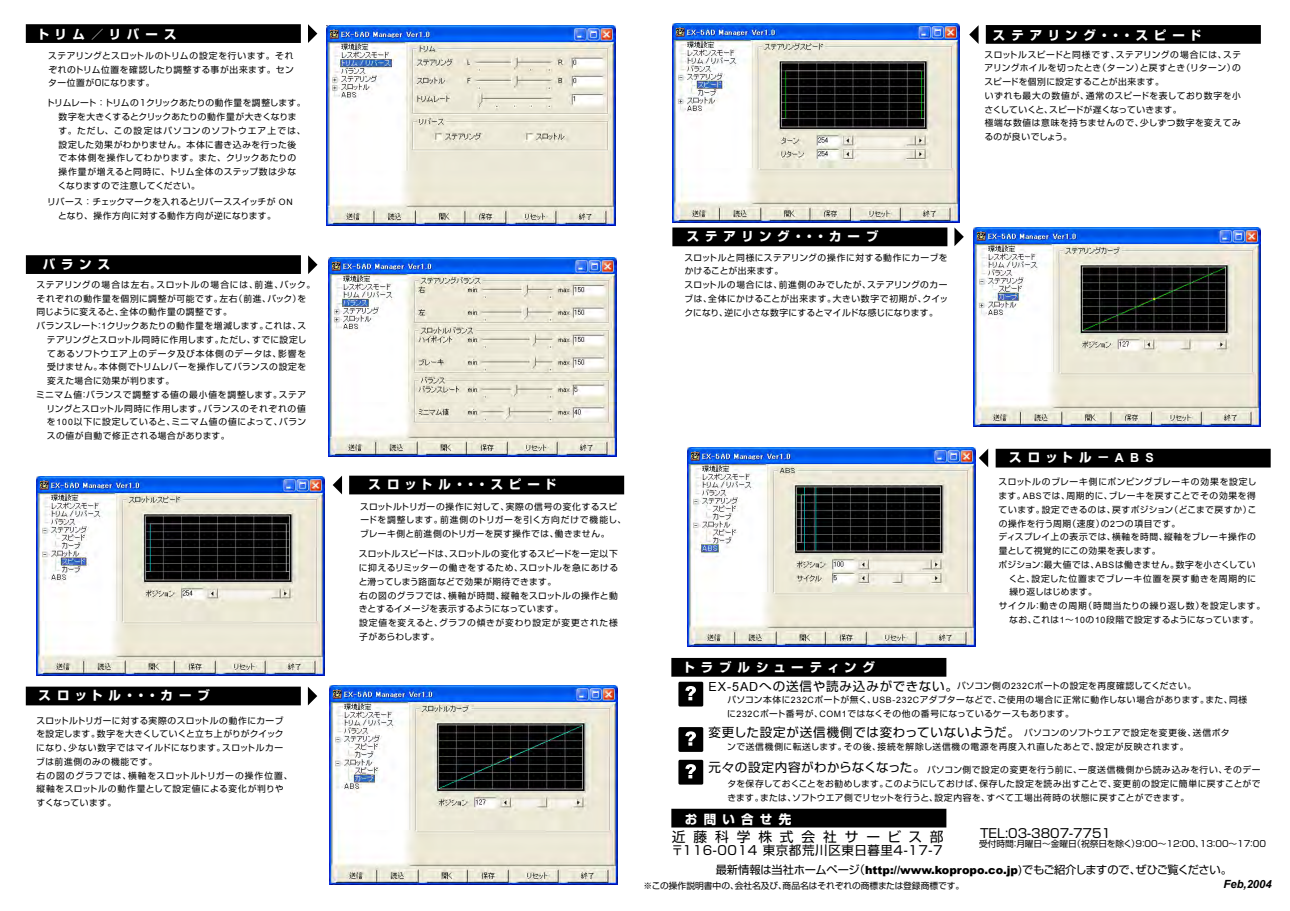
<style>
.page{position:relative;width:1290px;height:911px;background:#fff}
.page>*{position:absolute;margin:0;border:0;box-sizing:border-box;transform-origin:0 0}
.t1{font:13.75px "Shin Go Pro";letter-spacing:.575em;color:#000}
.t2{font:12.5px "Shin Go Pro";letter-spacing:.05em;color:#000}
.t3{font:700 12.5px "Shin Go Pro";letter-spacing:.47em;color:#fff}
.t4{font:12.5px "Shin Go Pro";color:#000}
.t5{font:700 12.5px "Shin Go Pro";letter-spacing:.45em;color:#fff}
.t6{font:11.25px "Shin Go Pro";letter-spacing:-.03em;color:#000}
.t7{font:italic 700 11.25px "Arial";color:#000}
.t8{font:8.75px/13.8px "Shin Go Pro";letter-spacing:.05em;color:#000}
.t9{font:8.75px "Shin Go Pro";color:#000}
.t10{font:8.75px "Shin Go Pro";letter-spacing:.07em;color:#000}
.t11{font:8.75px "Shin Go Pro";letter-spacing:.075em;color:#000}
.t12{font:8.75px/13.8px "Shin Go Pro";letter-spacing:.03em;color:#000}
.t13{font:8.75px "Shin Go Pro";letter-spacing:.09em;color:#000}
.t14{font:8.75px "Shin Go Pro";letter-spacing:-.02em;color:#000}
.s1{font-family:"Arial"}
.s2{font-family:"Arial";font-weight:900}
</style>
<div class="page">
<div style="left:26px;top:24px;width:275px;height:19px;background:#000"></div>
<div style="left:349px;top:475px;width:275px;height:19px;background:#000"></div>
<div style="left:672px;top:227px;width:275px;height:19px;background:#000"></div>
<div style="left:995px;top:449px;width:275px;height:18px;background:#000"></div>
<div style="left:671px;top:658px;width:275px;height:18px;background:#000"></div>
<div style="left:671px;top:808px;width:275px;height:19px;background:#000"></div>
<div style="left:26px;top:255px;width:275px;height:19px;background:#000"></div>
<div style="left:26px;top:686px;width:275px;height:19px;background:#000"></div>
<div style="left:986px;top:25px;width:275px;height:19px;background:#000"></div>
<img style="left:326px;top:25px;width:290px;height:201px">
<img style="left:329px;top:257px;width:287px;height:199px">
<img style="left:672px;top:23px;width:288px;height:199px">
<img style="left:973px;top:228px;width:288px;height:199px">
<img style="left:37px;top:476px;width:287px;height:199px">
<img style="left:329px;top:686px;width:288px;height:199px">
<img style="left:687px;top:447px;width:288px;height:199px">
<svg style="left:308px;top:24px;width:9px;height:19px"></svg>
<svg style="left:308px;top:255px;width:9px;height:19px"></svg>
<svg style="left:333px;top:475px;width:9px;height:19px"></svg>
<svg style="left:954px;top:227px;width:10px;height:19px"></svg>
<svg style="left:979px;top:449px;width:9px;height:18px"></svg>
<svg style="left:308px;top:687px;width:9px;height:18px"></svg>
<svg style="left:969px;top:26px;width:9px;height:18px"></svg>
<svg style="left:678px;top:681px;width:25px;height:25px"></svg>
<svg style="left:678px;top:727px;width:25px;height:25px"></svg>
<svg style="left:678px;top:759px;width:25px;height:25px"></svg>
<h2 class="t3" style="left:37px;top:24px;width:141px">トリム／リバース</h2>
<p class="t8" style="left:48px;top:48px;width:247px;text-align:justify">ステアリングとスロットルのトリムの設定を行います。それぞれのトリム位置を確認したり調整する事が出来ます。センター位置が０になります。</p>
<p class="t8" style="left:58px;top:95px;width:249px;text-indent:-12px">トリムレート：トリムの１クリックあたりの動作量を調整します。数字を大きくするとクリックあたりの動作量が大きくなります。ただし、この設定はパソコンのソフトウエア上では、設定した効果がわかりません。本体に書き込みを行った後で本体側を操作してわかります。また、クリックあたりの操作量が増えると同時に、トリム全体のステップ数は少なくなりますので注意してください。</p>
<p class="t12" style="left:58px;top:194px;width:236px;text-indent:-11px">リバース：チェックマークを入れるとリバーススイッチが <span class="s1">ON</span>となり、操作方向に対する動作方向が逆になります。</p>
<h2 class="t3" style="left:43px;top:254px;width:69px">バランス</h2>
<p class="t8" style="left:36px;top:277px;width:280px">ステアリングの場合は左右。スロットルの場合には、前進、バック。それぞれの動作量を個別に調整が可能です。左右（前進、バック）を同じように変えると、全体の動作量の調整です。<br>バランスレート：<span class="s1">1</span>クリックあたりの動作量を増減します。これは、ス</p>
<p class="t8" style="left:47px;top:332px;width:261px">テアリングとスロットル同時に作用します。ただし、すでに設定し</p>
<p class="t13" style="left:47px;top:346px;width:260px">てあるソフトウエア上のデータ及び本体側のデータは、影響を</p>
<p class="t8" style="left:47px;top:359px;width:260px">受けません。本体側でトリムレバーを操作してバランスの設定を</p>
<p class="t8" style="left:47px;top:373px;width:128px">変えた場合に効果が判ります。</p>
<p class="t8" style="left:36px;top:387px;width:271px">ミニマム値：バランスで調整する値の最小値を調整します。ステア</p>
<p class="t8" style="left:46px;top:400px;width:261px">リングとスロットル同時に作用します。バランスのそれぞれの値</p>
<p class="t10" style="left:47px;top:415px;width:261px">を<span class="s1">100</span>以下に設定していると、ミニマム値の値によって、バラン</p>
<p class="t8" style="left:47px;top:428px;width:184px">スの値が自動で修正される場合があります。</p>
<h2 class="t3" style="left:39px;top:685px;width:173px">スロットル・・・カーブ</h2>
<p class="t8" style="left:36px;top:712px;width:258px">スロットルトリガーに対する実際のスロットルの動作にカーブを設定します。数字を大きくしていくと立ち上がりがクイックになり、少ない数字ではマイルドになります。スロットルカーブは前進側のみの機能です。<br>右の図のグラフでは、横軸をスロットルトリガーの操作位置、縦軸をスロットルの動作量として設定値による変化が判りやすくなっています。</p>
<h2 class="t3" style="left:687px;top:226px;width:193px">ステアリング・・・カーブ</h2>
<p class="t8" style="left:684px;top:249px;width:265px">スロットルと同様にステアリングの操作に対する動作にカーブをかけることが出来ます。<br>スロットルの場合には、前進側のみでしたが、ステアリングのカーブは、全体にかけることが出来ます。大きい数字で初期が、クイックになり、逆に小さな数字にするとマイルドな感じになります。</p>
<h2 class="t3" style="left:993px;top:26px;width:210px">ステアリング・・・スピード</h2>
<p class="t8" style="left:984px;top:46px;width:258px">スロットルスピードと同様です、ステアリングの場合には、ステアリングホイルを切ったとき（ターン）と戻すとき（リターン）のスピードを個別に設定することが出来ます。<br>いずれも最大の数値が、通常のスピードを表しており数字を小さくしていくと、スピードが遅くなっていきます。<br>極端な数値は意味を持ちませんので、少しずつ数字を変えてみるのが良いでしょう。</p>
<h2 class="t5" style="left:368px;top:474px;width:189px">スロットル・・・スピード</h2>
<p class="t8" style="left:360px;top:498px;width:268px">スロットルトリガーの操作に対して、実際の信号の変化するスピードを調整します。前進側のトリガーを引く方向だけで機能し、ブレーキ側と前進側のトリガーを戻す操作では、働きません。</p>
<p class="t8" style="left:359px;top:546px;width:261px">スロットルスピードは、スロットルの変化するスピードを一定以下に抑えるリミッターの働きをするため、スロットルを急にあけると滑ってしまう路面などで効果が期待できます。<br>右の図のグラフでは、横軸が時間、縦軸をスロットルの操作と動きとするイメージを表示するようになっています。<br>設定値を変えると、グラフの傾きが変わり設定が変更された様子があらわします。</p>
<h2 class="t3" style="left:1009px;top:447px;width:146px">スロットル－<span class="s1">ABS</span></h2>
<h2 class="t3" style="left:683px;top:657px;width:194px">トラブルシューティング</h2>
<p class="t10" style="left:998px;top:475px;width:259px">スロットルのブレーキ側にポンピングブレーキの効果を設定し</p>
<p class="t8" style="left:998px;top:488px;width:259px">ます。<span class="s1">ABS</span>では、周期的に、ブレーキを戻すことでその効果を得</p>
<p class="t8" style="left:998px;top:501px;width:259px">ています。設定できるのは、戻すポジション（どこまで戻すか）こ</p>
<p class="t10" style="left:999px;top:516px;width:183px">の操作を行う周期（速度）の<span class="s1">2</span>つの項目です。</p>
<p class="t8" style="left:998px;top:529px;width:259px">ディスプレイ上の表示では、横軸を時間、縦軸をブレーキ操作の</p>
<p class="t8" style="left:999px;top:543px;width:163px">量として視覚的にこの効果を表します。</p>
<p class="t8" style="left:998px;top:556px;width:258px">ポジション：最大値では、<span class="s1">ABS</span>は働きません。数字を小さくしてい</p>
<p class="t11" style="left:1009px;top:571px;width:249px">くと、設定した位置までブレーキ位置を戻す動きを周期的に</p>
<p class="t14" style="left:1009px;top:585px;width:89px">繰り返しはじめます。</p>
<p class="t11" style="left:999px;top:598px;width:268px">サイクル：動きの周期（時間当たりの繰り返し数）を設定します。</p>
<p class="t8" style="left:1009px;top:611px;width:251px">なお、これは<span class="s1">1</span>～<span class="s1">10</span>の<span class="s1">10</span>段階で設定するようになっています。</p>
<h2 class="t2" style="left:708px;top:676px;width:251px"><span class="s1">EX-5AD</span>への送信や読み込みができない。</h2>
<h2 class="t2" style="left:708px;top:721px;width:313px">変更した設定が送信機側では変わっていないようだ。</h2>
<h2 class="t2" style="left:708px;top:757px;width:218px">元々の設定内容がわからなくなった。</h2>
<p class="t8" style="left:727px;top:678px;width:521px;text-indent:230px">パソコン側の<span class="s1">232C</span>ポートの設定を再度確認してください。<br>パソコン本体に<span class="s1">232C</span>ポートが無く、<span class="s1">USB-232C</span>アダプターなどで、ご使用の場合に正常に動作しない場合があります。また、同様に<span class="s1">232C</span>ポート番号が、<span class="s1">COM1</span>ではなくその他の番号になっているケースもあります。</p>
<p class="t8" style="left:727px;top:725px;width:504px;text-indent:297px">パソコンのソフトウエアで設定を変更後、送信ボタンで送信機側に転送します。その後、接続を解除し送信機の電源を再度入れ直したあとで、設定が反映されます。</p>
<p class="t8" style="left:727px;top:762px;width:535px;text-align:justify;text-indent:200px">パソコン側で設定の変更を行う前に、一度送信機側から読み込みを行い、そのデータを保存しておくことをお勧めします。このようにしておけば、保存した設定を読み出すことで、変更前の設定に簡単に戻すことができます。または、ソフトウエア側でリセットを行うと、設定内容を、すべて工場出荷時の状態に戻すことができます。</p>
<h2 class="t3" style="left:685px;top:809px;width:108px">お問い合せ先</h2>
<h1 class="t1" style="left:672px;top:825px;width:273px">近藤科学株式会社サービス部</h1>
<h2 class="t2" style="left:671px;top:840px;width:273px">〒116-0014 東京都荒川区東日暮里4-17-7</h2>
<h2 class="t4" style="left:980px;top:822px;width:132px">TEL:03-3807-7751</h2>
<p class="t9" style="left:979px;top:836px;width:288px">受付時間：月曜日～金曜日（祝祭日を除く）9：00～12：00、13：00～17：00</p>
<p class="t6" style="left:716px;top:860px;width:518px">最新情報は当社ホームページ（<span class="s2">http://www.kopropo.co.jp</span>)でもご紹介しますので、ぜひご覧ください。</p>
<p class="t9" style="left:643px;top:878px;width:322px">※この操作説明書中の、会社名及び、商品名はそれぞれの商標または登録商標です。</p>
<p class="t7" style="left:1223px;top:876px;width:50px">Feb,2004</p>
</div>
